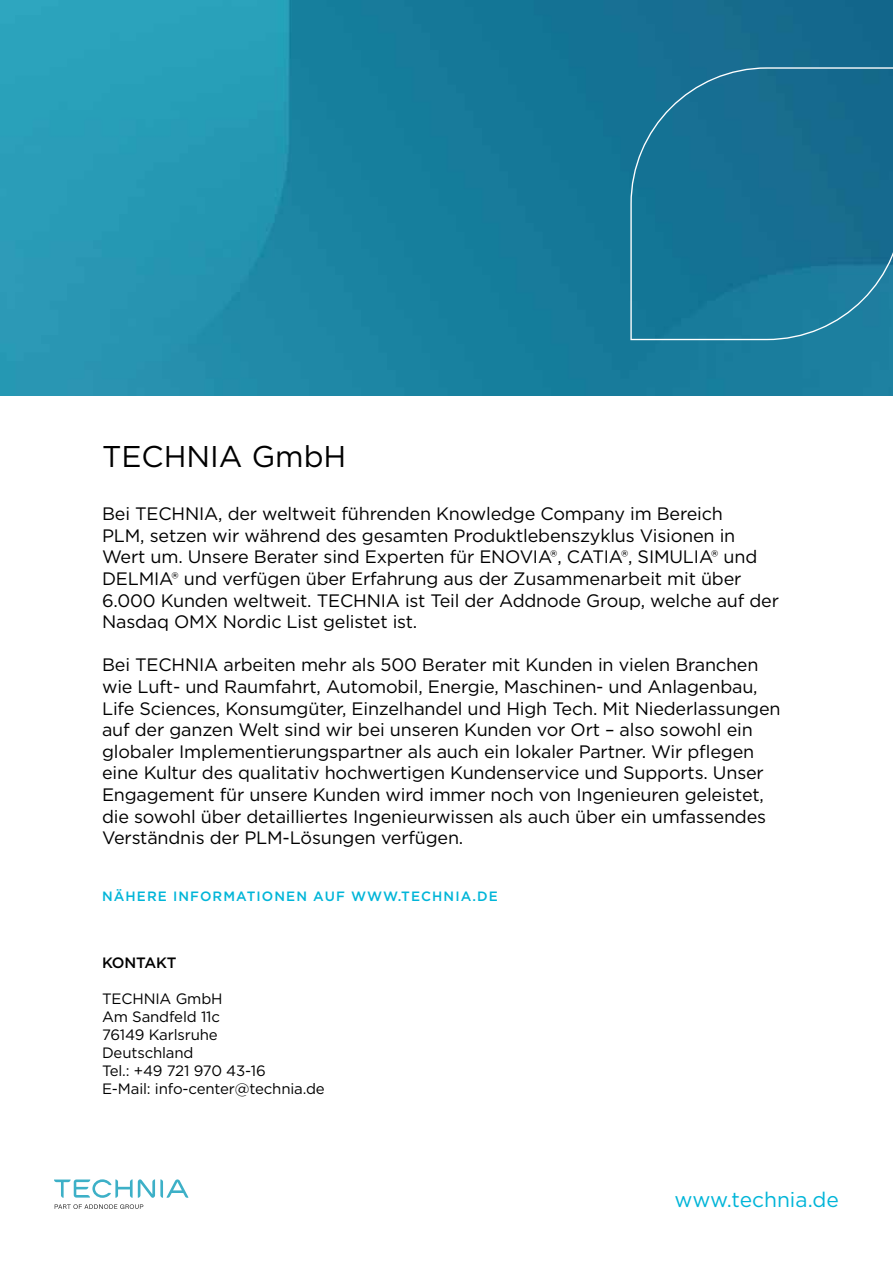
<style>
.page{position:relative;width:893px;height:1263px;background:#fff}
.page>*{position:absolute;margin:0;border:0;box-sizing:border-box;transform-origin:0 0}
.t1{font:30px "Gotham";color:#000}
.t2{font:21px "Gotham";color:#00b5d8}
.t3{font:18px/21.6px "Gotham";letter-spacing:-.01em;color:#000}
.t4{font:15px/18px "Gotham";letter-spacing:-.01em;color:#000}
.t5{font:500 15px "Gotham";letter-spacing:-.015em;color:#000}
.t6{font:500 13.5px "Gotham";letter-spacing:.08em;color:#00b5d8}
</style>
<div class="page">
<img style="left:0;top:0;width:893px;height:395px">
<svg style="left:630px;top:67px;width:263px;height:273px;fill:#167094"></svg>
<svg style="left:55px;top:1204px;width:88px;height:5px"></svg>
<svg style="left:54px;top:1179px;width:135px;height:19px"></svg>
<h1 class="t1" style="left:102px;top:437px;width:246px">TECHNIA GmbH</h1>
<p class="t3" style="left:102px;top:503px;width:678px">Bei TECHNIA, der weltweit führenden Knowledge Company im Bereich<br>PLM, setzen wir während des gesamten Produktlebenszyklus Visionen in Wert um. Unsere Berater sind Experten für ENOVIA®, CATIA®, SIMULIA® und DELMIA® und verfügen über Erfahrung aus der Zusammenarbeit mit über 6.000 Kunden weltweit. TECHNIA ist Teil der Addnode Group, welche auf der Nasdaq OMX Nordic List gelistet ist.</p>
<p class="t3" style="left:102px;top:654px;width:680px">Bei TECHNIA arbeiten mehr als 500 Berater mit Kunden in vielen Branchen wie Luft- und Raumfahrt, Automobil, Energie, Maschinen- und Anlagenbau, Life Sciences, Konsumgüter, Einzelhandel und High Tech. Mit Niederlassungen auf der ganzen Welt sind wir bei unseren Kunden vor Ort – also sowohl ein globaler Implementierungspartner als auch ein lokaler Partner. Wir pflegen eine Kultur des qualitativ hochwertigen Kundenservice und Supports. Unser Engagement für unsere Kunden wird immer noch von Ingenieuren geleistet, die sowohl über detailliertes Ingenieurwissen als auch über ein umfassendes Verständnis der PLM-Lösungen verfügen.</p>
<p class="t6" style="left:102px;top:887px;width:397px">NÄHERE INFORMATIONEN AUF WWW.TECHNIA.DE</p>
<p class="t5" style="left:102px;top:953px;width:76px">KONTAKT</p>
<p class="t4" style="left:102px;top:989px;width:224px">TECHNIA GmbH<br>Am Sandfeld 11c<br>76149 Karlsruhe<br>Deutschland<br>Tel.: +49 721 970 43-16<br>E-Mail: info-center@technia.de</p>
<p class="t2" style="left:674px;top:1186px;width:166px">www.technia.de</p>
</div>
